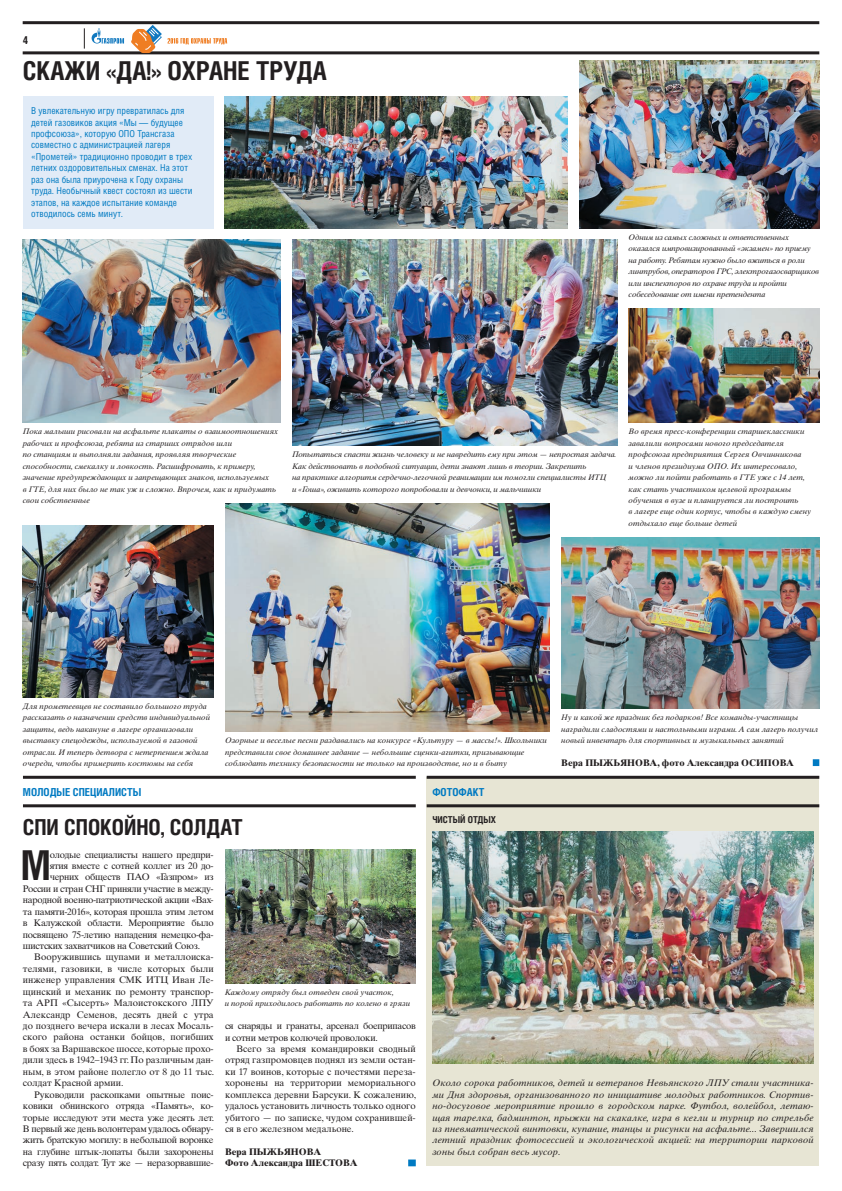
<style>
.page{position:relative;width:842px;height:1191px;background:#fff}
.page>*{position:absolute;margin:0;border:0;box-sizing:border-box;transform-origin:0 0}
.t1{font:700 41.2px "Helios Cond";color:#231f20}
.t2{font:700 26px "Helios Cond";color:#231f20}
.t3{font:700 22px "Helios Cond";color:#231f20}
.t4{font:700 11px "Helios Cond";color:#007ac2}
.t5{font:700 11px "Helios Cond";color:#231f20}
.t6{font:9.5px/11.4px "Times Ten C";letter-spacing:-.02em;color:#231f20}
.t7{font:italic 9.5px/11.4px "Times Ten C";letter-spacing:.01em;color:#231f20;text-align:justify}
.t8{font:9.5px/11.4px "Helios Cond";color:#007ac2}
.t9{font:9.5px "Times Ten C";color:#231f20}
.t10{font:700 9.5px/11.4px "Times Ten C";color:#231f20}
.t11{font:700 9.5px "Helios Cond";color:#231f20}
.t12{font:italic 8px/11.4px "Times Ten C";color:#231f20}
.t13{font:italic 8px/11.4px "Times Ten C";letter-spacing:-.02em;color:#231f20}
</style>
<div class="page">
<hr style="left:23px;top:21px;width:796px;height:3px;background:#231f20">
<hr style="left:23px;top:51px;width:796px;height:3px;background:#231f20">
<img style="left:23px;top:526px;width:190px;height:171px">
<img style="left:292px;top:240px;width:325px;height:206px">
<img style="left:629px;top:308px;width:190px;height:115px">
<img style="left:579px;top:61px;width:240px;height:167px">
<img style="left:561px;top:537px;width:258px;height:172px">
<img style="left:225px;top:96px;width:343px;height:132px">
<div style="left:813px;top:759px;width:6px;height:7px;background:#007ac2"></div>
<div style="left:23px;top:96px;width:190px;height:132px;background:#e1ebf7"></div>
<hr style="left:23px;top:775px;width:393px;height:3px;background:#231f20">
<hr style="left:23px;top:804px;width:393px;height:3px;background:#231f20">
<div style="left:408px;top:1159px;width:8px;height:7px;background:#007ac2"></div>
<img style="left:225px;top:850px;width:191px;height:133px">
<svg style="left:84px;top:24px;width:147px;height:31px"></svg>
<div style="left:427px;top:777px;width:392px;height:389px;background:#e7e5d4"></div>
<hr style="left:427px;top:775px;width:392px;height:3px;background:#231f20">
<hr style="left:427px;top:804px;width:392px;height:3px;background:#231f20">
<img style="left:432px;top:831px;width:382px;height:232px">
<img style="left:23px;top:240px;width:258px;height:183px">
<img style="left:225px;top:503px;width:325px;height:228px">
<h3 class="t5" style="left:23px;top:33px;width:7px">4</h3>
<h2 class="t2" style="left:23px;top:55px;width:305px">СКАЖИ «ДА!» ОХРАНЕ ТРУДА</h2>
<p class="t8" style="left:31px;top:105px;width:163px">В увлекательную игру превратилась для детей газовиков акция «Мы — будущее профсоюза», которую ОПО Трансгаза совместно с администрацией лагеря «Прометей» традиционно проводит в трех летних оздоровительных сменах. На этот раз она была приурочена к Году охраны труда. Необычный квест состоял из шести этапов, на каждое испытание команде отводилось семь минут.</p>
<p class="t13" style="left:629px;top:231px;width:192px">Одним из самых сложных и ответственных оказался импровизированный «экзамен» по приему на работу. Ребятам нужно было вжиться в роли линтрубов, операторов ГРС, электрогазосварщиков или инспекторов по охране труда и пройти собеседование от имени претендента</p>
<p class="t12" style="left:23px;top:426px;width:257px">Пока малыши рисовали на асфальте плакаты о взаимоотношениях рабочих и профсоюза, ребята из старших отрядов шли<br>по станциям и выполняли задания, проявляя творческие способности, смекалку и ловкость. Расшифровать, к примеру, значение предупреждающих и запрещающих знаков, используемых<br>в ГТЕ, для них было не так уж и сложно. Впрочем, как и придумать свои собственные</p>
<p class="t12" style="left:292px;top:449px;width:326px">Попытаться спасти жизнь человеку и не навредить ему при этом — непростая задача.<br>Как действовать в подобной ситуации, дети знают лишь в теории. Закрепить<br>на практике алгоритм сердечно-легочной реанимации им помогли специалисты ИТЦ<br>и «Гоша», оживить которого попробовали и девчонки, и мальчишки</p>
<p class="t12" style="left:629px;top:426px;width:184px">Во время пресс-конференции старшеклассники завалили вопросами нового председателя профсоюза предприятия Сергея Овчинникова<br>и членов президиума ОПО. Их интересовало, можно ли пойти работать в ГТЕ уже с 14 лет, как стать участником целевой программы обучения в вузе и планируется ли построить<br>в лагере еще один корпус, чтобы в каждую смену отдыхало еще больше детей</p>
<p class="t12" style="left:23px;top:700px;width:189px">Для прометеевцев не составило большого труда рассказать о назначении средств индивидуальной защиты, ведь накануне в лагере организовали выставку спецодежды, используемой в газовой отрасли. И теперь детвора с нетерпением ждала очереди, чтобы примерить костюмы на себя</p>
<h3 class="t4" style="left:23px;top:785px;width:120px">МОЛОДЫЕ СПЕЦИАЛИСТЫ</h3>
<p class="t12" style="left:225px;top:734px;width:323px">Озорные и веселые песни раздавались на конкурсе «Культуру — в массы!». Школьники представили свое домашнее задание — небольшие сценки-агитки, призывающие соблюдать технику безопасности не только на производстве, но и в быту</p>
<h3 class="t4" style="left:432px;top:785px;width:53px">ФОТОФАКТ</h3>
<h3 class="t3" style="left:23px;top:813px;width:221px">СПИ СПОКОЙНО, СОЛДАТ</h3>
<p class="t11" style="left:432px;top:814px;width:65px">ЧИСТЫЙ ОТДЫХ</p>
<p class="t12" style="left:561px;top:712px;width:258px">Ну и какой же праздник без подарков! Все команды-участницы наградили сладостями и настольными играми. А сам лагерь получил новый инвентарь для спортивных и музыкальных занятий</p>
<p class="t10" style="left:561px;top:757px;width:234px">Вера ПЫЖЬЯНОВА, фото Александра ОСИПОВА</p>
<h1 class="t1" style="left:21px;top:841px;width:32px">М</h1>
<p class="t6" style="left:50px;top:848px;width:165px">олодые специалисты нашего предпри-</p>
<p class="t6" style="left:50px;top:860px;width:165px">ятия вместе с сотней коллег из 20 до-</p>
<p class="t6" style="left:50px;top:871px;width:165px">черних обществ ПАО «Газпром» из</p>
<p class="t6" style="left:23px;top:883px;width:192px">России и стран СНГ приняли участие в между-</p>
<p class="t6" style="left:23px;top:894px;width:192px">народной военно-патриотической акции «Вах-</p>
<p class="t6" style="left:23px;top:905px;width:192px">та памяти-2016», которая прошла этим летом</p>
<p class="t6" style="left:23px;top:917px;width:192px">в Калужской области. Мероприятие было</p>
<p class="t6" style="left:23px;top:928px;width:192px">посвящено 75-летию нападения немецко-фа-</p>
<p class="t6" style="left:23px;top:940px;width:179px">шистских захватчиков на Советский Союз.</p>
<p class="t9" style="left:34px;top:951px;width:181px">Вооружившись щупами и металлоиска-</p>
<p class="t9" style="left:23px;top:963px;width:192px">телями, газовики, в числе которых были</p>
<p class="t9" style="left:23px;top:974px;width:192px">инженер управления СМК ИТЦ Иван Ле-</p>
<p class="t9" style="left:23px;top:986px;width:192px">щинский и механик по ремонту транспор-</p>
<p class="t9" style="left:23px;top:997px;width:192px">та АРП «Сысерть» Малоистокского ЛПУ</p>
<p class="t9" style="left:23px;top:1008px;width:192px">Александр Cеменов, десять дней с утра</p>
<p class="t9" style="left:23px;top:1020px;width:192px">до позднего вечера искали в лесах Мосаль-</p>
<p class="t9" style="left:23px;top:1031px;width:192px">ского района останки бойцов, погибших</p>
<p class="t6" style="left:23px;top:1043px;width:192px">в боях за Варшавское шоссе, которые прохо-</p>
<p class="t6" style="left:23px;top:1054px;width:192px">дили здесь в 1942–1943 гг. По различным дан-</p>
<p class="t6" style="left:23px;top:1065px;width:193px">ным, в этом районе полегло от 8 до 11 тыс.</p>
<p class="t9" style="left:23px;top:1077px;width:102px">солдат Красной армии.</p>
<p class="t6" style="left:34px;top:1088px;width:181px">Руководили раскопками опытные поис-</p>
<p class="t6" style="left:23px;top:1100px;width:192px">ковики обнинского отряда «Память», ко-</p>
<p class="t6" style="left:23px;top:1111px;width:193px">торые исследуют эти места уже десять лет.</p>
<p class="t6" style="left:23px;top:1123px;width:192px">В первый же день волонтерам удалось обнару-</p>
<p class="t6" style="left:23px;top:1134px;width:192px">жить братскую могилу: в небольшой воронке</p>
<p class="t6" style="left:23px;top:1145px;width:192px">на глубине штык-лопаты были захоронены</p>
<p class="t6" style="left:23px;top:1157px;width:192px">сразу пять солдат. Тут же — неразорвавшие-</p>
<p class="t12" style="left:225px;top:986px;width:187px">Каждому отряду был отведен свой участок,<br>и порой приходилось работать по колено в грязи</p>
<p class="t6" style="left:225px;top:1020px;width:192px">ся снаряды и гранаты, арсенал боеприпасов и сотни метров колючей проволоки.</p>
<p class="t6" style="left:225px;top:1043px;width:193px;text-align:justify;text-indent:11px">Всего за время командировки сводный отряд газпромовцев поднял из земли остан&shy;ки 17 воинов, которые с почестями переза&shy;хоронены на территории мемориального комплекса деревни Барсуки. К сожалению, удалось установить личность только одного убитого — по записке, чудом сохранившей&shy;ся в его железном медальоне.</p>
<p class="t10" style="left:225px;top:1145px;width:134px">Вера ПЫЖЬЯНОВА<br>Фото Александра ШЕСТОВА</p>
<p class="t7" style="left:432px;top:1077px;width:383px">Около сорока работников, детей и ветеранов Невьянского ЛПУ стали участника&shy;ми Дня здоровья, организованного по инициативе молодых работников. Спортив&shy;но-досуговое мероприятие прошло в городском парке. Футбол, волейбол, летаю&shy;щая тарелка, бадминтон, прыжки на скакалке, игра в кегли и турнир по стрельбе из пневматической винтовки, купание, танцы и рисунки на асфальте... Завершился летний праздник фотосессией и экологической акцией: на территории парковой зоны был собран весь мусор.</p>
</div>
